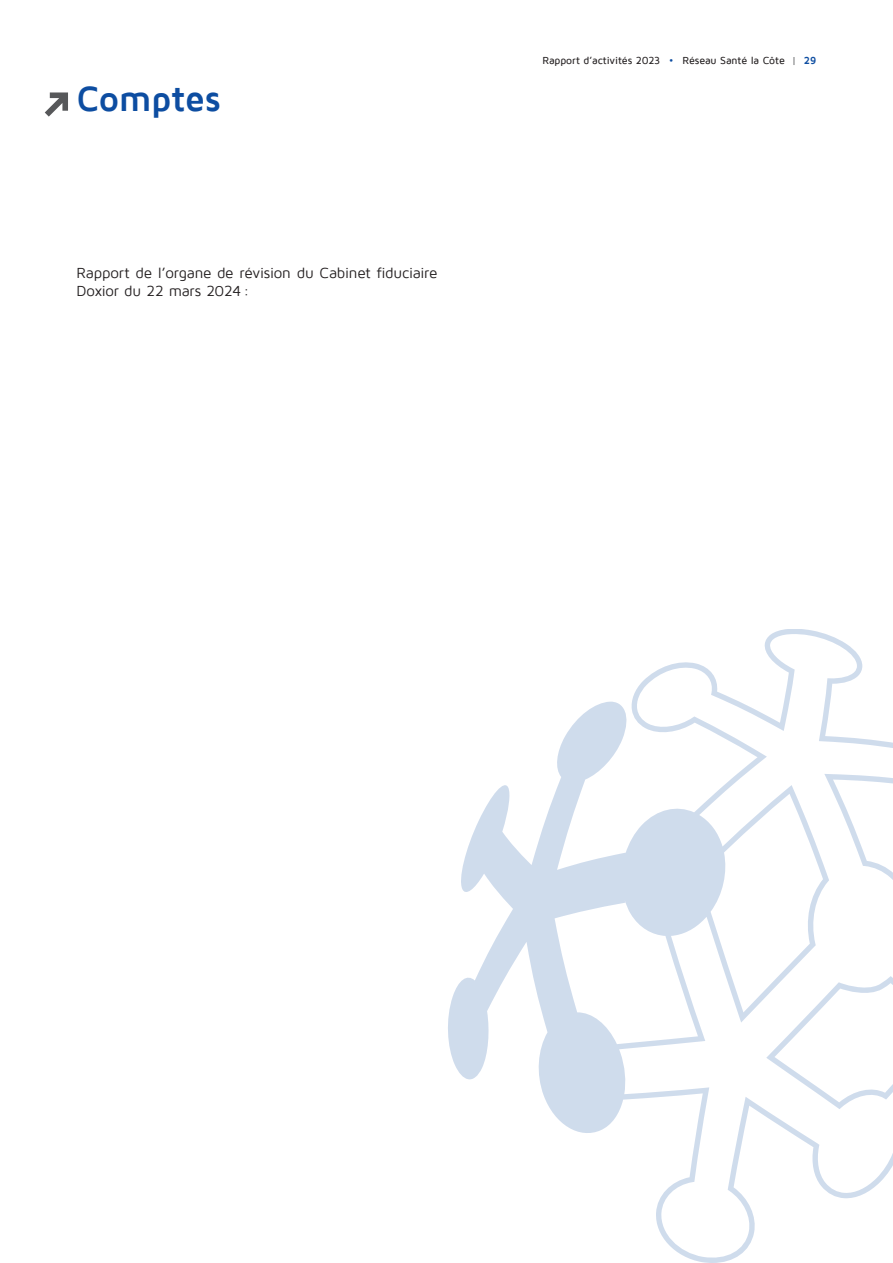
<style>
.page{position:relative;width:893px;height:1263px;background:#fff}
.page>*{position:absolute;margin:0;border:0;box-sizing:border-box;transform-origin:0 0}
.t1{font:700 36px "Maven Pro";letter-spacing:-.015em;color:#0d4da1}
.t2{font:15px/18px "Maven Pro";letter-spacing:-.015em;color:#231f20}
.t3{font:500 10.5px "Maven Pro";letter-spacing:-.01em;color:#231f20}
.s1{color:#0d4da1}
.s2{font-weight:400;color:#57585a}
.s3{font-weight:700;color:#0d4da1}
</style>
<div class="page">
<svg style="left:45px;top:92px;width:23px;height:25px"></svg>
<svg style="left:448px;top:629px;width:445px;height:634px"></svg>
<h1 class="t1" style="left:77px;top:80px;width:146px">Comptes</h1>
<p class="t2" style="left:77px;top:264px;width:362px">Rapport de l’organe de révision du Cabinet fiduciaire<br>Doxior du 22 mars 2024:</p>
<p class="t3" style="left:542px;top:55px;width:275px">Rapport d’activités 2023 <span class="s1">•</span> Réseau Santé la Côte <span class="s2">|</span> <span class="s3">29</span></p>
</div>
